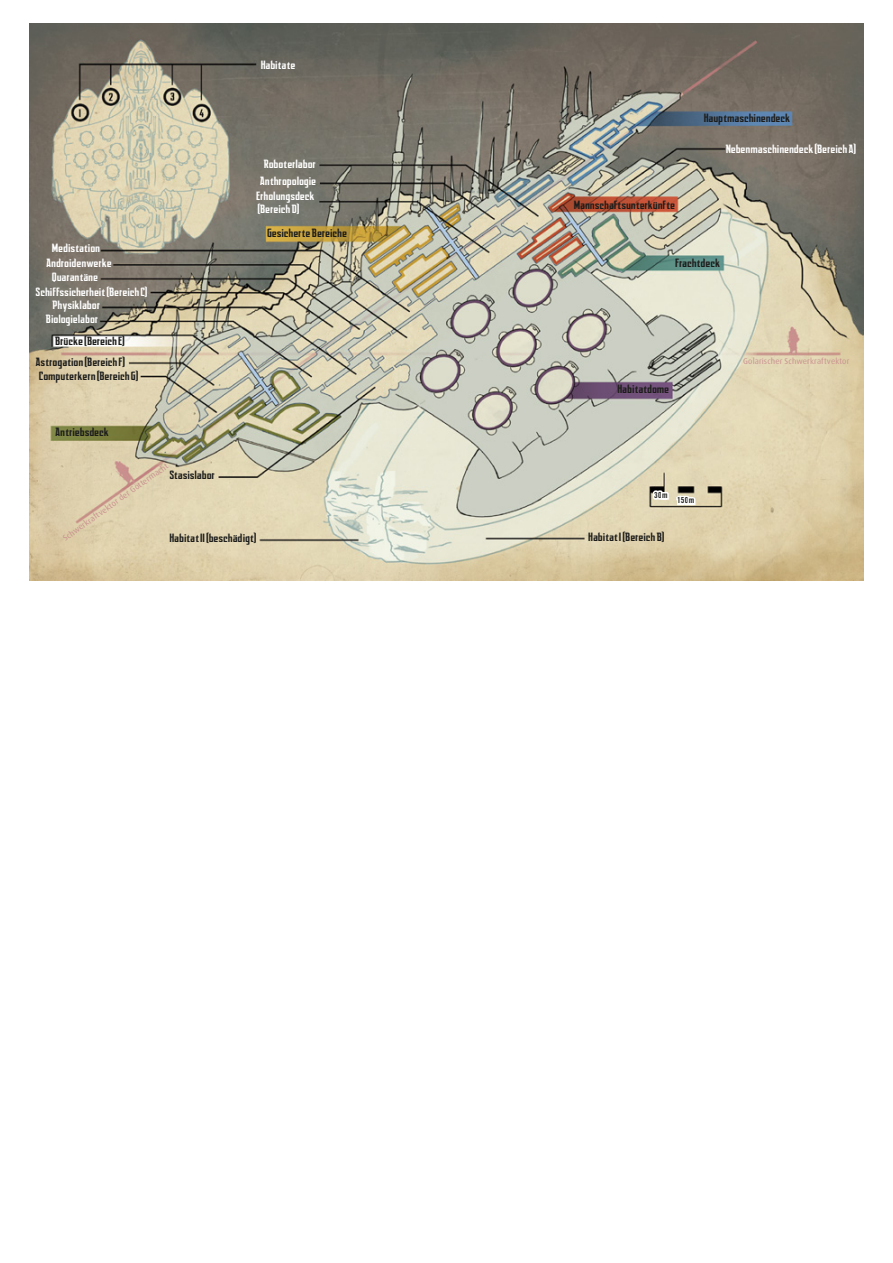
<style>
.page{position:relative;width:893px;height:1263px;background:#fff}
.page>*{position:absolute;margin:0;border:0;box-sizing:border-box;transform-origin:0 0}
.t1{font:11.55px/14.2px "After Disaster";letter-spacing:-.01em;color:#1d1d1b}
.t2{font:11.55px/17.7px "After Disaster";letter-spacing:-.01em;color:#fff;text-align:center}
.t3{font:8.25px "Dax";letter-spacing:.015em;color:#c9908f}
.t4{font:8.25px "Trade Gothic LT Std Bd Cn 20";letter-spacing:.035em;color:#1d1d1b}
</style>
<div class="page">
<img style="left:29px;top:24px;width:834px;height:556px">
<svg style="left:650px;top:489px;width:47px;height:20px"></svg>
<p class="t2" style="left:52px;top:240px;width:50px">Medistation</p>
<p class="t2" style="left:46px;top:255px;width:67px">Androidenwerke</p>
<p class="t2" style="left:52px;top:269px;width:48px">Quarantäne</p>
<p class="t2" style="left:36px;top:283px;width:114px">Schiffssicherheit (Bereich C)</p>
<p class="t2" style="left:46px;top:298px;width:56px;line-height:14px">Physiklabor<br>Biologielabor</p>
<p class="t1" style="left:36px;top:355px;width:104px">Astrogation (Bereich F)<br>Computerkern (Bereich G)</p>
<p class="t1" style="left:55px;top:334px;width:72px">Brücke (Bereich E)</p>
<p class="t1" style="left:55px;top:425px;width:55px">Antriebsdeck</p>
<p class="t2" style="left:261px;top:56px;width:36px">Habitate</p>
<p class="t2" style="left:260px;top:155px;width:58px">Roboterlabor<br>Anthropologie</p>
<p class="t2" style="left:256px;top:189px;width:60px;line-height:13.2px;text-align:left">Erholungsdeck (Bereich D)</p>
<p class="t1" style="left:267px;top:226px;width:82px">Gesicherte Bereiche</p>
<p class="t1" style="left:574px;top:198px;width:103px">Mannschaftsunterkünfte</p>
<p class="t1" style="left:704px;top:112px;width:88px">Hauptmaschinendeck</p>
<p class="t2" style="left:725px;top:140px;width:132px">Nebenmaschinendeck (Bereich A)</p>
<p class="t1" style="left:675px;top:256px;width:46px">Frachtdeck</p>
<p class="t1" style="left:617px;top:382px;width:53px">Habitatdome</p>
<p class="t3" style="left:743px;top:356px;width:108px">Golarischer Schwerkraftvektor</p>
<p class="t3" style="left:61px;top:535px;width:129px;rotate:-35deg">Schwerkraftvektor der Göttermacht</p>
<p class="t1" style="left:169px;top:468px;width:47px">Stasislabor</p>
<p class="t4" style="left:654px;top:490px;width:15px">30m</p>
<p class="t1" style="left:169px;top:531px;width:89px">Habitat II (beschädigt)</p>
<p class="t1" style="left:588px;top:531px;width:78px">Habitat I (Bereich B)</p>
<p class="t4" style="left:677px;top:495px;width:19px">150m</p>
</div>
